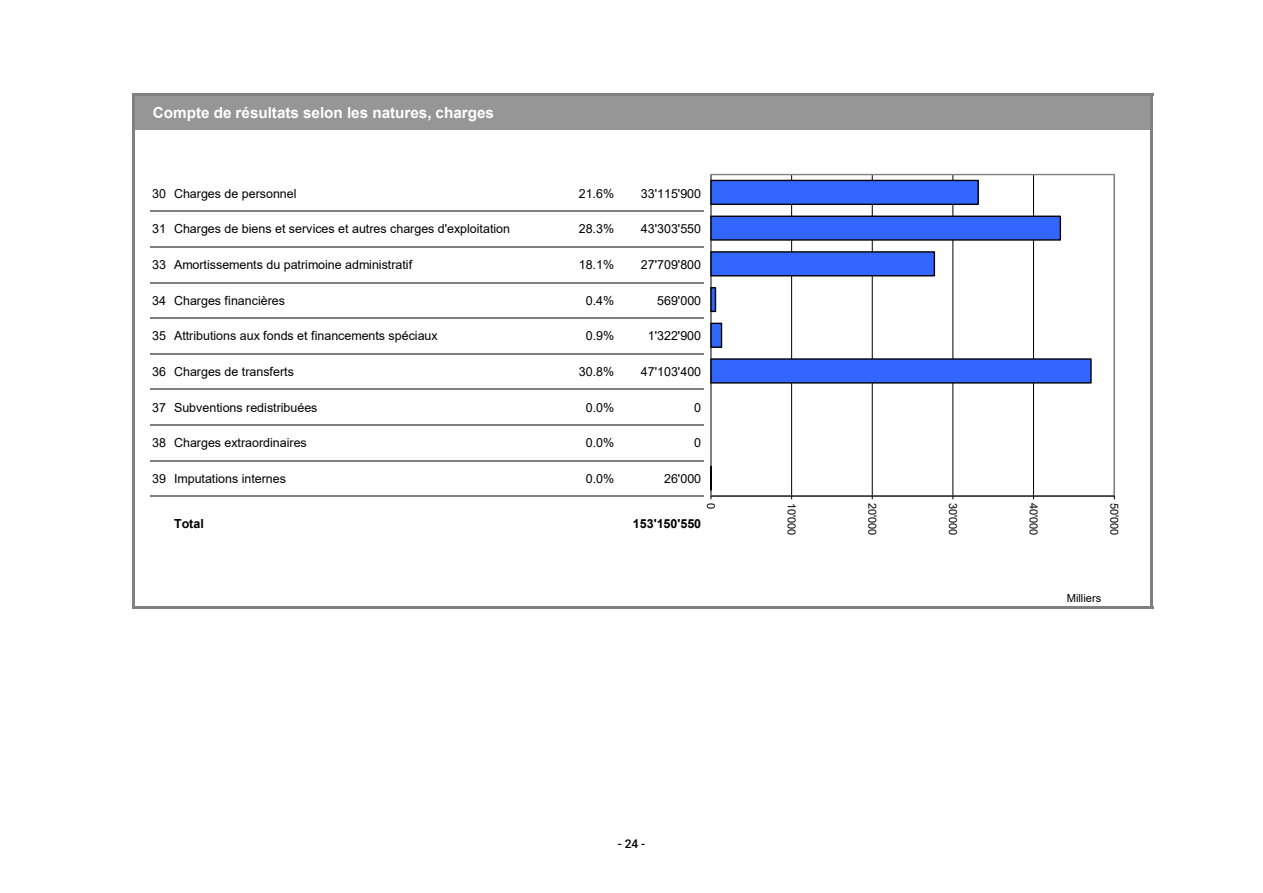
<style>
.page{position:relative;width:1263px;height:893px;background:#fff}
.page>*{position:absolute;margin:0;border:0;box-sizing:border-box;transform-origin:0 0}
.t1{font:700 15.3px "Arial";color:#fff}
.t2{font:12.45px "Arial";color:#000}
.t3{font:700 12.45px "Arial";color:#000}
.t4{font:500 12px "Roboto";color:#000}
.t5{font:11.1px "Arial";letter-spacing:.005em;color:#000}
</style>
<div class="page">
<div style="left:134px;top:94px;width:1018px;height:36px;background:#969696"></div>
<hr style="left:132px;top:93px;width:3px;height:516px;background:#808080">
<hr style="left:1150px;top:96px;width:3px;height:513px;background:#808080">
<hr style="left:135px;top:93px;width:1018px;height:3px;background:#808080">
<hr style="left:150px;top:211px;width:554px;height:1px;background:#808080">
<hr style="left:150px;top:246px;width:554px;height:2px;background:#808080">
<hr style="left:150px;top:282px;width:554px;height:1px;background:#808080">
<hr style="left:150px;top:317px;width:554px;height:2px;background:#808080">
<hr style="left:150px;top:353px;width:554px;height:1px;background:#808080">
<hr style="left:150px;top:389px;width:554px;height:1px;background:#808080">
<hr style="left:150px;top:424px;width:554px;height:2px;background:#808080">
<hr style="left:150px;top:460px;width:554px;height:1px;background:#808080">
<hr style="left:150px;top:496px;width:554px;height:1px;background:#808080">
<hr style="left:135px;top:606px;width:1018px;height:3px;background:#808080">
<hr style="left:791px;top:175px;width:1px;height:321px;background:#000">
<hr style="left:872px;top:175px;width:1px;height:321px;background:#000">
<hr style="left:953px;top:175px;width:1px;height:321px;background:#000">
<hr style="left:1033px;top:175px;width:1px;height:321px;background:#000">
<div style="left:711px;top:359px;width:380px;height:24px;background:#36f"></div>
<div style="left:711px;top:358px;width:381px;height:26px;border:1px solid #000"></div>
<div style="left:711px;top:323px;width:10px;height:24px;background:#36f"></div>
<div style="left:711px;top:323px;width:11px;height:25px;border:1px solid #000"></div>
<hr style="left:711px;top:288px;width:4px;height:23px;background:#36f">
<div style="left:711px;top:287px;width:5px;height:25px;border:1px solid #000"></div>
<div style="left:711px;top:252px;width:223px;height:24px;background:#36f"></div>
<div style="left:711px;top:251px;width:224px;height:25px;border:1px solid #000"></div>
<div style="left:711px;top:216px;width:349px;height:24px;background:#36f"></div>
<div style="left:711px;top:216px;width:350px;height:25px;border:1px solid #000"></div>
<div style="left:711px;top:180px;width:267px;height:24px;background:#36f"></div>
<div style="left:711px;top:180px;width:268px;height:25px;border:1px solid #000"></div>
<hr style="left:711px;top:496px;width:403px;height:1px;background:#000">
<svg style="left:711px;top:466px;width:1px;height:33px"></svg>
<p class="t1" style="left:153px;top:101px;width:343px">Compte de résultats selon les natures, charges</p>
<p class="t2" style="left:152px;top:185px;width:146px">30 Charges de personnel</p>
<p class="t2" style="left:579px;top:185px;width:37px">21.6%</p>
<p class="t2" style="left:641px;top:185px;width:62px">33'115'900</p>
<p class="t2" style="left:152px;top:220px;width:359px">31 Charges de biens et services et autres charges d'exploitation</p>
<p class="t2" style="left:579px;top:220px;width:37px">28.3%</p>
<p class="t2" style="left:641px;top:220px;width:62px">43'303'550</p>
<p class="t2" style="left:152px;top:256px;width:261px">33 Amortissements du patrimoine administratif</p>
<p class="t2" style="left:579px;top:256px;width:37px">18.1%</p>
<p class="t2" style="left:641px;top:256px;width:62px">27'709'800</p>
<p class="t2" style="left:152px;top:292px;width:134px">34 Charges financières</p>
<p class="t2" style="left:586px;top:292px;width:30px">0.4%</p>
<p class="t2" style="left:657px;top:292px;width:45px">569'000</p>
<p class="t2" style="left:152px;top:327px;width:287px">35 Attributions aux fonds et financements spéciaux</p>
<p class="t2" style="left:586px;top:327px;width:30px">0.9%</p>
<p class="t2" style="left:648px;top:327px;width:55px">1'322'900</p>
<p class="t2" style="left:152px;top:363px;width:143px">36 Charges de transferts</p>
<p class="t2" style="left:579px;top:363px;width:37px">30.8%</p>
<p class="t2" style="left:641px;top:363px;width:62px">47'103'400</p>
<p class="t2" style="left:152px;top:399px;width:167px">37 Subventions redistribuées</p>
<p class="t2" style="left:586px;top:399px;width:30px">0.0%</p>
<p class="t2" style="left:694px;top:399px;width:8px">0</p>
<p class="t2" style="left:152px;top:434px;width:156px">38 Charges extraordinaires</p>
<p class="t2" style="left:586px;top:434px;width:30px">0.0%</p>
<p class="t2" style="left:694px;top:434px;width:8px">0</p>
<p class="t2" style="left:152px;top:470px;width:135px">39 Imputations internes</p>
<p class="t2" style="left:586px;top:470px;width:30px">0.0%</p>
<p class="t2" style="left:664px;top:470px;width:39px">26'000</p>
<p class="t3" style="left:174px;top:515px;width:31px">Total</p>
<p class="t3" style="left:633px;top:515px;width:70px">153'150'550</p>
<p class="t5" style="left:719px;top:503px;width:8px;rotate:90deg">0</p>
<p class="t5" style="left:799px;top:503px;width:34px;rotate:90deg">10'000</p>
<p class="t5" style="left:880px;top:503px;width:34px;rotate:90deg">20'000</p>
<p class="t5" style="left:961px;top:503px;width:34px;rotate:90deg">30'000</p>
<p class="t5" style="left:1041px;top:503px;width:34px;rotate:90deg">40'000</p>
<p class="t5" style="left:1122px;top:503px;width:34px;rotate:90deg">50'000</p>
<p class="t4" style="left:618px;top:835px;width:29px">- 24 -</p>
<p class="t5" style="left:1067px;top:590px;width:36px">Milliers</p>
</div>
